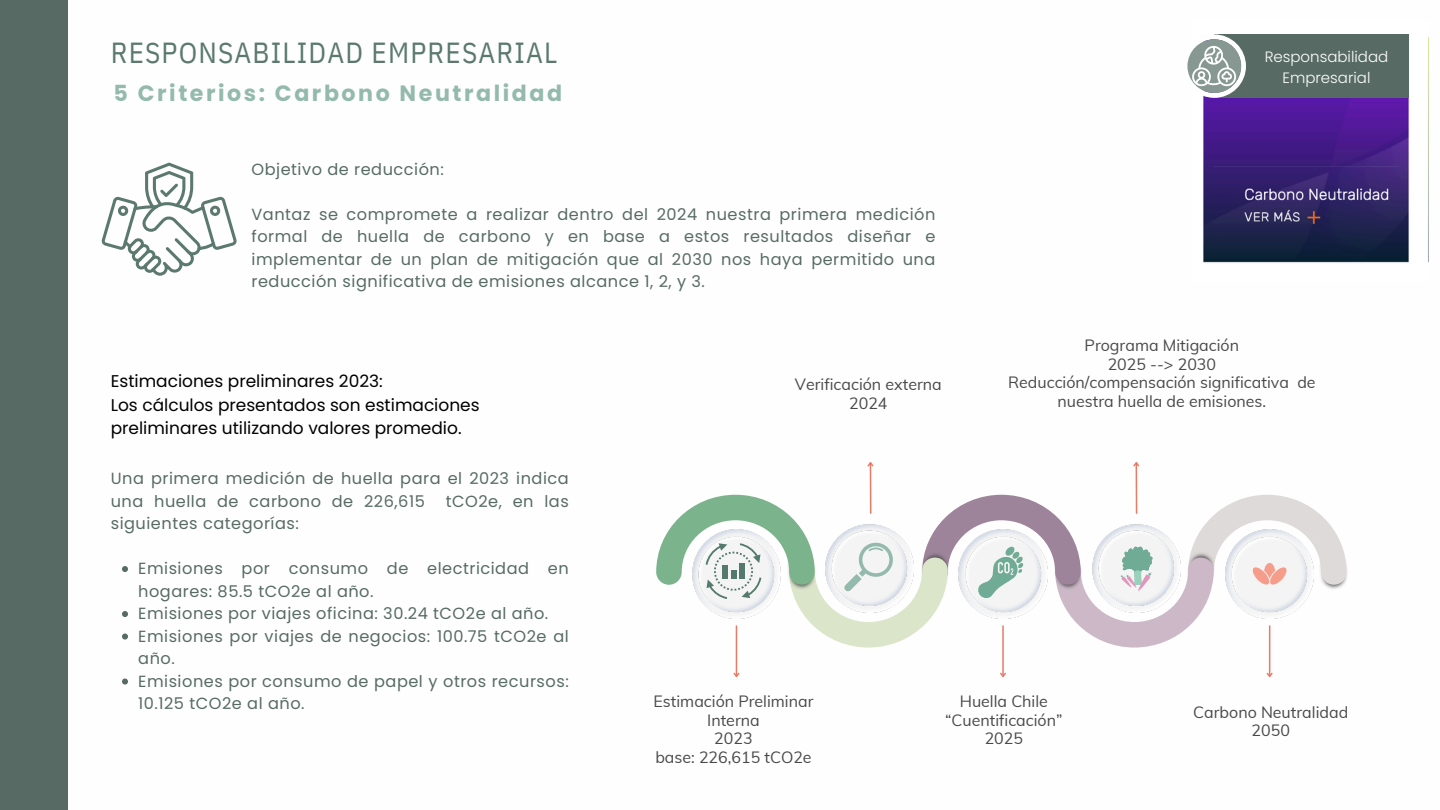
<style>
.page{position:relative;width:1440px;height:810px;background:#fff}
.page>*{position:absolute;margin:0;border:0;box-sizing:border-box;transform-origin:0 0}
.t1{font:29px "IBM Plex Sans Cond";letter-spacing:.04em;color:#5b796f}
.t2{font:700 22.2px "Poppins";letter-spacing:.115em;color:#94baad}
.t3{font:17px/23.2px "Poppins";color:#000}
.t4{font:16.2px/22.5px "Poppins";letter-spacing:.03em;color:#576b64}
.t5{font:16px/18.8px "Muli";color:#494949;text-align:center}
.t6{font:300 15px "Poppins";color:#fefefe}
</style>
<div class="page">
<div style="left:0;top:0;width:67px;height:810px;background:#576b64"></div>
<img style="left:1203px;top:98px;width:206px;height:165px">
<div style="left:1214px;top:34px;width:195px;height:64px;background:#576b64"></div>
<svg style="left:1187px;top:34px;width:59px;height:64px"></svg>
<hr style="left:870px;top:463px;width:1px;height:50px;background:#e87b66">
<svg style="left:867px;top:462px;width:7px;height:6px"></svg>
<hr style="left:1136px;top:463px;width:1px;height:50px;background:#e87b66">
<svg style="left:1133px;top:462px;width:7px;height:6px"></svg>
<hr style="left:1269px;top:626px;width:1px;height:50px;background:#e87b66">
<svg style="left:1266px;top:671px;width:7px;height:7px"></svg>
<hr style="left:1002px;top:626px;width:2px;height:50px;background:#e87b66">
<svg style="left:1000px;top:671px;width:6px;height:6px"></svg>
<hr style="left:736px;top:626px;width:1px;height:50px;background:#e87b66">
<svg style="left:733px;top:671px;width:7px;height:7px"></svg>
<svg style="left:656px;top:495px;width:691px;height:153px"></svg>
<div style="left:722px;top:566px;width:6px;height:13px;background:#547a6d"></div>
<div style="left:731px;top:570px;width:5px;height:9px;background:#547a6d"></div>
<div style="left:739px;top:563px;width:6px;height:16px;background:#547a6d"></div>
<svg style="left:102px;top:163px;width:135px;height:113px"></svg>
<svg style="left:122px;top:566px;width:6px;height:6px"></svg>
<svg style="left:122px;top:611px;width:6px;height:6px"></svg>
<svg style="left:122px;top:634px;width:6px;height:6px"></svg>
<svg style="left:122px;top:679px;width:6px;height:6px"></svg>
<h2 class="t1" style="left:111px;top:34px;width:448px">RESPONSABILIDAD EMPRESARIAL</h2>
<h3 class="t2" style="left:114px;top:77px;width:450px">5 Criterios: Carbono Neutralidad</h3>
<p class="t4" style="left:252px;top:158px;width:194px">Objetivo de reducción:</p>
<p class="t4" style="left:252px;top:203px;width:685px;text-align:justify">Vantaz se compromete a realizar dentro del 2024 nuestra primera medición formal de huella de carbono y en base a estos resultados diseñar e implementar de un plan de mitigación que al 2030 nos haya permitido una reducción significativa de emisiones alcance 1, 2, y 3.</p>
<p class="t3" style="left:111px;top:370px;width:370px">Estimaciones preliminares 2023:<br>Los cálculos presentados son estimaciones preliminares utilizando valores promedio.</p>
<h3 class="t4" style="left:111px;top:467px;width:460px">Una primera medición de huella para el 2023 indica una huella de carbono de 226,615</h3>
<h3 class="t4" style="left:446px;top:490px;width:124px">tCO2e, en las</h3>
<h3 class="t5" style="left:795px;top:375px;width:148px">Verificación externa<br>2024</h3>
<p class="t6" style="left:1265px;top:46px;width:125px">Responsabilidad</p>
<p class="t6" style="left:1283px;top:67px;width:89px">Empresarial</p>
<h3 class="t5" style="left:1008px;top:336px;width:309px">Programa Mitigación<br>2025 --&gt; 2030<br>Reducción/compensación significativa de nuestra huella de emisiones.</h3>
<h3 class="t4" style="left:111px;top:512px;width:190px">siguientes categorías:</h3>
<p class="t4" style="left:138px;top:557px;width:432px">Emisiones por consumo de electricidad en hogares: 85.5 tCO2e al año.</p>
<p class="t4" style="left:138px;top:602px;width:412px">Emisiones por viajes oficina: 30.24 tCO2e al año.</p>
<p class="t4" style="left:138px;top:625px;width:432px">Emisiones por viajes de negocios: 100.75 tCO2e al año.</p>
<p class="t4" style="left:138px;top:670px;width:432px">Emisiones por consumo de papel y otros recursos:<br>10.125 tCO2e al año.</p>
<h3 class="t5" style="left:654px;top:692px;width:161px">Estimación Preliminar<br>Interna<br>2023<br>base: 226,615 tCO2e</h3>
<p class="t5" style="left:945px;top:692px;width:119px">Huella Chile “Cuentificación”<br>2025</p>
<h3 class="t5" style="left:1193px;top:702px;width:157px">Carbono Neutralidad<br>2050</h3>
</div>
